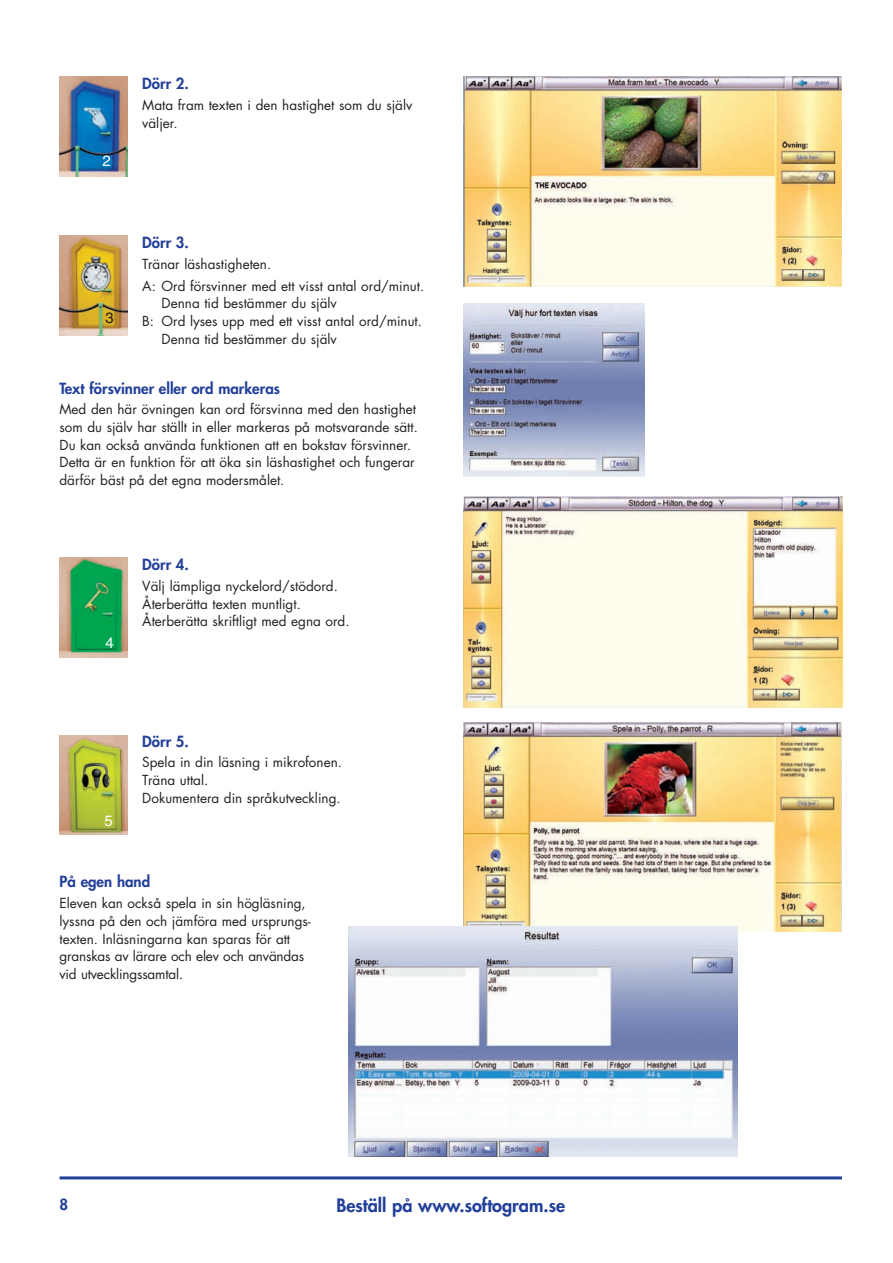
<style>
.page{position:relative;width:893px;height:1263px;background:#fff}
.page>*{position:absolute;margin:0;border:0;box-sizing:border-box;transform-origin:0 0}
.t1{font:800 18px "Futura";color:#223f99}
.t2{font:800 15px "Futura";color:#223f99}
.t3{font:15px "Helvetica";color:#fff}
.t4{font:15px "Helvetica";color:#231f20}
.t5{font:13.5px/17.7px "Futura";color:#231f20}
</style>
<div class="page">
<hr style="left:60px;top:1176px;width:782px;height:3px;background:#223f99">
<img style="left:463px;top:497px;width:379px;height:211px">
<img style="left:463px;top:723px;width:379px;height:209px">
<img style="left:463px;top:304px;width:181px;height:172px">
<img style="left:60px;top:236px;width:67px;height:99px">
<img style="left:60px;top:558px;width:67px;height:99px">
<img style="left:60px;top:735px;width:67px;height:100px">
<img style="left:60px;top:77px;width:67px;height:99px">
<img style="left:463px;top:77px;width:379px;height:210px">
<img style="left:348px;top:926px;width:389px;height:231px">
<p class="t3" style="left:102px;top:152px;width:10px">2</p>
<p class="t2" style="left:142px;top:77px;width:48px">Dörr 2.</p>
<p class="t5" style="left:142px;top:97px;width:272px">Mata fram texten i den hastighet som du själv väljer.</p>
<p class="t2" style="left:142px;top:235px;width:48px">Dörr 3.</p>
<p class="t5" style="left:142px;top:254px;width:283px;line-height:21.9px">Tränar läshastigheten.<br>A: Ord försvinner med ett visst antal ord/minut.</p>
<p class="t5" style="left:162px;top:296px;width:177px">Denna tid bestämmer du själv</p>
<p class="t5" style="left:142px;top:313px;width:281px">B: Ord lyses upp med ett visst antal ord/minut.</p>
<p class="t5" style="left:162px;top:331px;width:177px">Denna tid bestämmer du själv</p>
<p class="t2" style="left:60px;top:381px;width:222px">Text försvinner eller ord markeras</p>
<p class="t5" style="left:60px;top:402px;width:360px">Med den här övningen kan ord försvinna med den hastighet som du själv har ställt in eller markeras på motsvarande sätt.<br>Du kan också använda funktionen att en bokstav försvinner.<br>Detta är en funktion för att öka sin läshastighet och fungerar därför bäst på det egna modersmålet.</p>
<p class="t4" style="left:105px;top:309px;width:10px">3</p>
<p class="t3" style="left:105px;top:634px;width:10px">4</p>
<p class="t2" style="left:142px;top:557px;width:48px">Dörr 4.</p>
<p class="t5" style="left:142px;top:578px;width:209px">Välj lämpliga nyckelord/stödord.<br>Återberätta texten muntligt.<br>Återberätta skriftligt med egna ord.</p>
<p class="t3" style="left:105px;top:811px;width:10px">5</p>
<p class="t2" style="left:142px;top:734px;width:48px">Dörr 5.</p>
<p class="t5" style="left:142px;top:755px;width:201px">Spela in din läsning i mikrofonen.<br>Träna uttal.<br>Dokumentera din språkutveckling.</p>
<p class="t2" style="left:60px;top:875px;width:92px">På egen hand</p>
<p class="t5" style="left:60px;top:895px;width:253px">Eleven kan också spela in sin högläsning, lyssna på den och jämföra med ursprungs&shy;texten. Inläsningarna kan sparas för att granskas av lärare och elev och användas vid utvecklingssamtal.</p>
<p class="t2" style="left:60px;top:1197px;width:10px">8</p>
<h1 class="t1" style="left:336px;top:1197px;width:230px">Beställ på www.softogram.se</h1>
</div>
